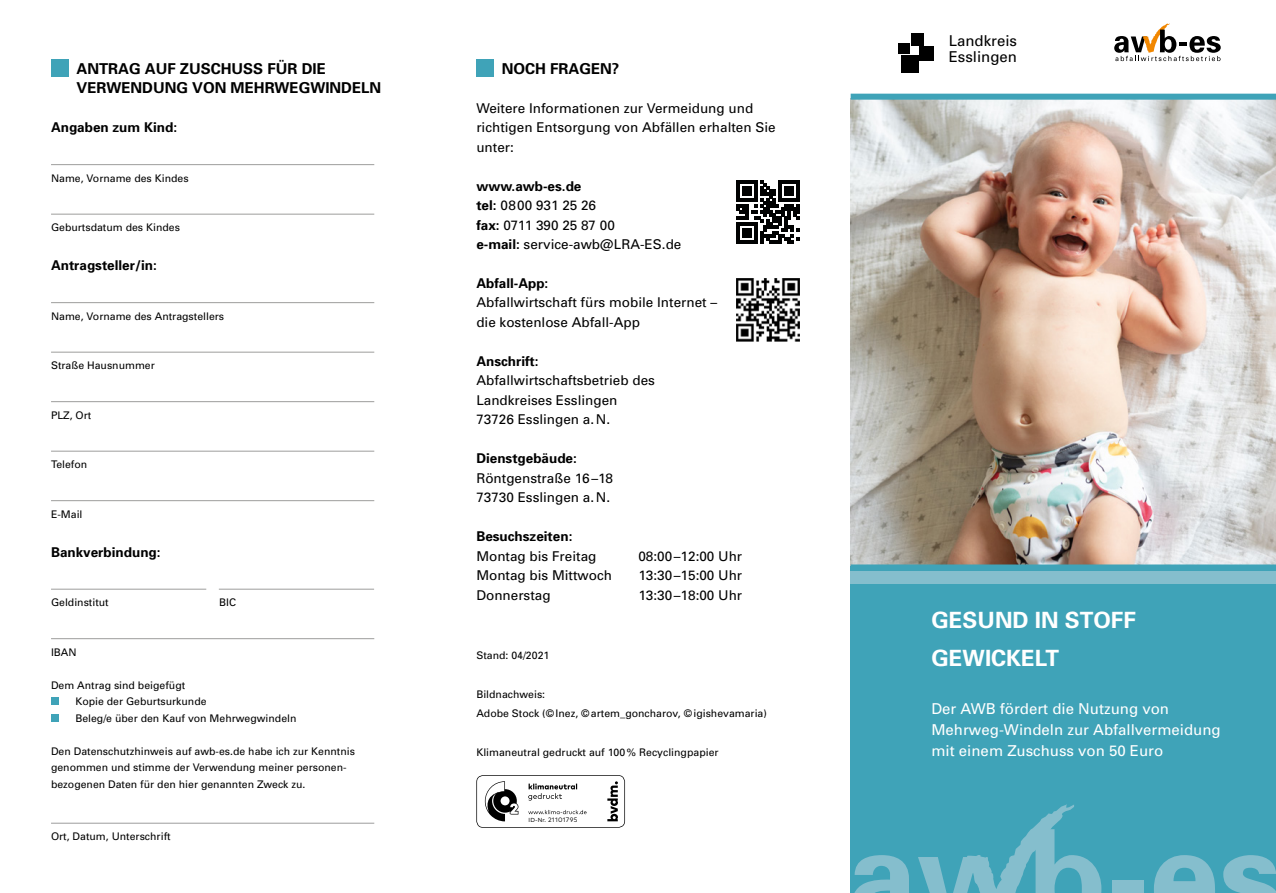
<style>
.page{position:relative;width:1276px;height:893px;background:#fff}
.page>*{position:absolute;margin:0;border:0;box-sizing:border-box;transform-origin:0 0}
.t1{font:700 22.35px/37.3px "Univers";color:#fff}
.t2{font:15px/21px "Univers";color:#fff}
.t3{font:700 15px/19.5px "Univers";color:#000}
.t4{font:15px/16.2px "Univers";color:#000}
.t5{font:13.5px/19.5px "Univers";color:#000}
.t6{font:700 13.5px "Univers";color:#000}
.t7{font:10.5px/16.5px "Univers";color:#000}
.t8{font:6.45px "Mark Pro";letter-spacing:.05em;color:#000}
.s1{font-weight:700}
.s2{font-family:"Mark OT";font-size:5.85px}
</style>
<div class="page">
<div style="left:476px;top:60px;width:18px;height:17px;background:#3fa3b8"></div>
<img style="left:850px;top:100px;width:426px;height:464px">
<div style="left:850px;top:566px;width:426px;height:327px;background:#3fa3b8"></div>
<svg style="left:1114px;top:23px;width:106px;height:38px"></svg>
<div style="left:911px;top:33px;width:12px;height:12px;background:#000"></div>
<div style="left:919px;top:46px;width:15px;height:15px;background:#000"></div>
<div style="left:901px;top:55px;width:17px;height:17px;background:#000"></div>
<div style="left:898px;top:43px;width:12px;height:11px;background:#000"></div>
<div style="left:850px;top:571px;width:426px;height:13px;background:#85becd"></div>
<div style="left:850px;top:94px;width:426px;height:6px;background:#3fa3b8"></div>
<div style="left:850px;top:564px;width:426px;height:6px;background:#3fa3b8"></div>
<svg style="left:854px;top:855px;width:55px;height:38px"></svg>
<div style="left:1112px;top:880px;width:31px;height:13px;background:#85becd"></div>
<svg style="left:1154px;top:855px;width:61px;height:38px"></svg>
<svg style="left:1223px;top:855px;width:53px;height:38px"></svg>
<svg style="left:918px;top:804px;width:183px;height:89px"></svg>
<svg style="left:736px;top:181px;width:63px;height:63px"></svg>
<img style="left:736px;top:278px;width:63px;height:63px">
<div style="left:51px;top:59px;width:18px;height:18px;background:#3fa3b8"></div>
<hr style="left:51px;top:164px;width:323px;height:1px;background:#9d9d9c">
<hr style="left:51px;top:214px;width:323px;height:1px;background:#9d9d9c">
<hr style="left:51px;top:302px;width:323px;height:1px;background:#9d9d9c">
<hr style="left:51px;top:352px;width:323px;height:1px;background:#9d9d9c">
<hr style="left:51px;top:401px;width:323px;height:1px;background:#9d9d9c">
<hr style="left:51px;top:451px;width:323px;height:1px;background:#9d9d9c">
<hr style="left:51px;top:500px;width:323px;height:1px;background:#9d9d9c">
<hr style="left:51px;top:589px;width:155px;height:1px;background:#9d9d9c">
<hr style="left:219px;top:589px;width:155px;height:1px;background:#9d9d9c">
<hr style="left:51px;top:638px;width:323px;height:1px;background:#9d9d9c">
<div style="left:51px;top:697px;width:8px;height:8px;background:#3fa3b8"></div>
<div style="left:51px;top:714px;width:8px;height:8px;background:#3fa3b8"></div>
<hr style="left:51px;top:823px;width:323px;height:1px;background:#9d9d9c">
<svg style="left:476px;top:775px;width:149px;height:53px"></svg>
<h2 class="t3" style="left:77px;top:58px;width:306px">ANTRAG AUF ZUSCHUSS FÜR DIE<br>VERWENDUNG VON MEHRWEGWINDELN</h2>
<p class="t6" style="left:51px;top:119px;width:128px">Angaben zum Kind:</p>
<p class="t7" style="left:51px;top:169px;width:139px">Name, Vorname des Kindes</p>
<p class="t7" style="left:51px;top:219px;width:130px">Geburtsdatum des Kindes</p>
<p class="t6" style="left:51px;top:257px;width:107px">Antragsteller/in:</p>
<p class="t7" style="left:51px;top:307px;width:175px">Name, Vorname des Antragstellers</p>
<p class="t7" style="left:51px;top:357px;width:105px">Straße Hausnummer</p>
<p class="t7" style="left:51px;top:406px;width:42px">PLZ, Ort</p>
<p class="t7" style="left:51px;top:456px;width:38px">Telefon</p>
<p class="t7" style="left:51px;top:505px;width:33px">E-Mail</p>
<p class="t6" style="left:51px;top:543px;width:111px">Bankverbindung:</p>
<p class="t7" style="left:51px;top:594px;width:59px">Geldinstitut</p>
<p class="t7" style="left:219px;top:594px;width:18px">BIC</p>
<p class="t7" style="left:51px;top:643px;width:27px">IBAN</p>
<p class="t7" style="left:75px;top:676px;width:223px;text-indent:-24px">Dem Antrag sind beigefügt<br>Kopie der Geburtsurkunde<br>Beleg/e über den Kauf von Mehrwegwindeln</p>
<p class="t7" style="left:51px;top:742px;width:305px">Den Datenschutzhinweis auf awb-es.de habe ich zur Kenntnis genommen und stimme der Verwendung meiner personen&shy;bezogenen Daten für den hier genannten Zweck zu.</p>
<p class="t7" style="left:51px;top:828px;width:121px">Ort, Datum, Unterschrift</p>
<h2 class="t3" style="left:502px;top:58px;width:119px">NOCH FRAGEN?</h2>
<p class="t5" style="left:476px;top:98px;width:301px">Weitere Informationen zur Vermeidung und richtigen Entsorgung von Abfällen erhalten Sie unter:</p>
<p class="t5" style="left:476px;top:176px;width:206px"><span class="s1">www.awb-es.de<br>tel:</span> 0800 931 25 26<br><span class="s1">fax:</span> 0711 390 25 87 00<br><span class="s1">e-mail:</span> service-awb@LRA-ES.de</p>
<p class="t6" style="left:476px;top:275px;width:73px">Abfall-App:</p>
<p class="t5" style="left:476px;top:293px;width:242px">Abfallwirtschaft fürs mobile Internet – die kostenlose Abfall-App</p>
<p class="t6" style="left:476px;top:352px;width:64px">Anschrift:</p>
<p class="t5" style="left:476px;top:371px;width:180px">Abfallwirtschaftsbetrieb des<br>Landkreises Esslingen<br>73726 Esslingen a.N.</p>
<p class="t6" style="left:476px;top:450px;width:102px">Dienstgebäude:</p>
<p class="t5" style="left:476px;top:468px;width:138px">Röntgenstraße 16–18<br>73730 Esslingen a.N.</p>
<p class="t6" style="left:476px;top:528px;width:98px">Besuchszeiten:</p>
<p class="t5" style="left:476px;top:546px;width:122px">Montag bis Freitag</p>
<p class="t5" style="left:638px;top:546px;width:105px">08:00–12:00 Uhr</p>
<p class="t5" style="left:476px;top:566px;width:137px">Montag bis Mittwoch</p>
<p class="t5" style="left:638px;top:566px;width:105px">13:30–15:00 Uhr</p>
<p class="t5" style="left:476px;top:585px;width:76px">Donnerstag</p>
<p class="t5" style="left:638px;top:585px;width:105px">13:30–18:00 Uhr</p>
<p class="t7" style="left:476px;top:646px;width:74px">Stand: 04/2021</p>
<p class="t7" style="left:476px;top:684px;width:292px;line-height:19.5px">Bildnachweis:<br>Adobe Stock (©Inez, ©artem_goncharov, ©igishevamaria)</p>
<p class="t7" style="left:476px;top:744px;width:244px">Klimaneutral gedruckt auf 100 % Recyclingpapier</p>
<p class="t8" style="left:528px;top:814px;width:50px"><span class="s2">ID-Nr.</span> 21101795</p>
<h2 class="t4" style="left:948px;top:32px;width:70px">Landkreis<br>Esslingen</h2>
<h1 class="t1" style="left:931px;top:601px;width:206px">GESUND IN STOFF<br>GEWICKELT</h1>
<h2 class="t2" style="left:931px;top:698px;width:291px">Der AWB fördert die Nutzung von<br>Mehrweg-Windeln zur Abfallvermeidung mit einem Zuschuss von 50 Euro</h2>
</div>
